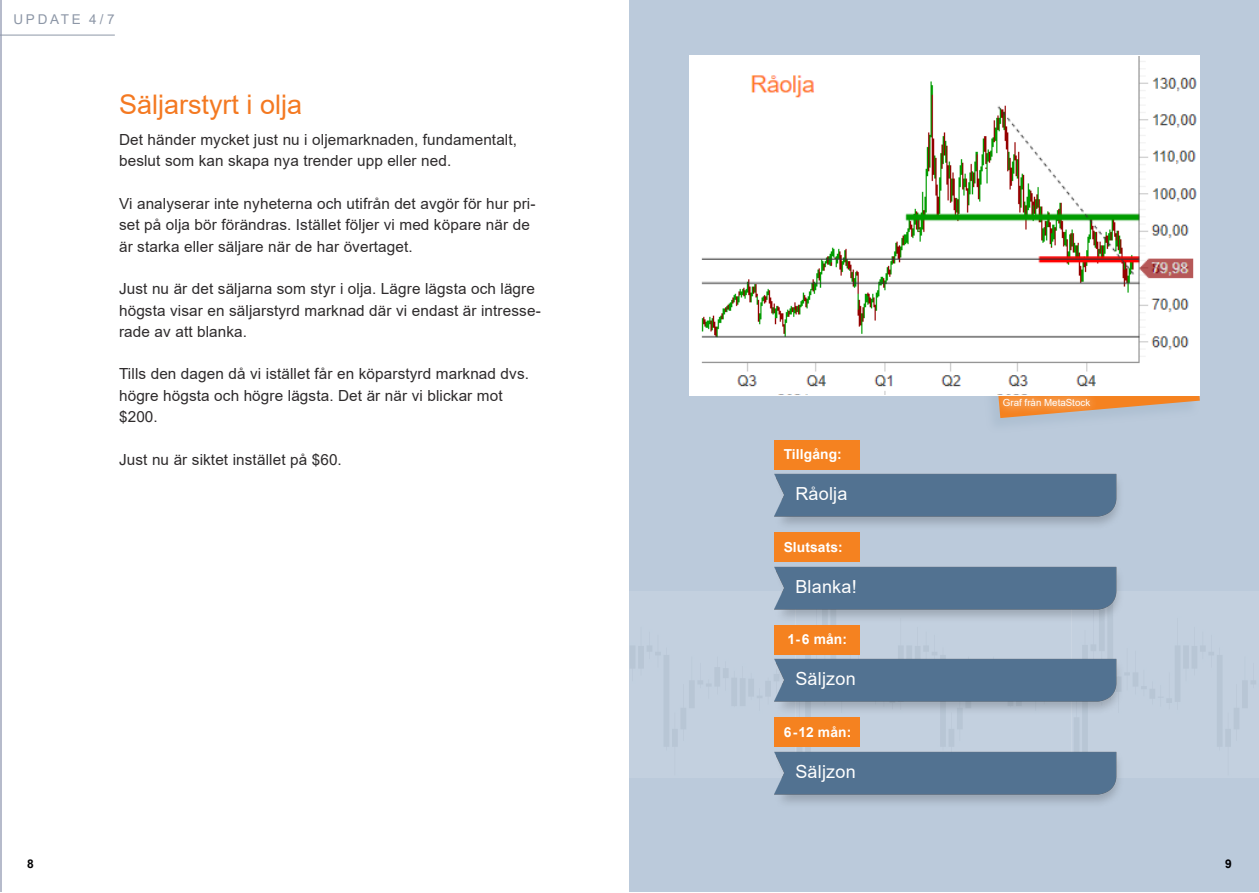
<style>
.page{position:relative;width:1259px;height:893px;background:#fff}
.page>*{position:absolute;margin:0;border:0;box-sizing:border-box;transform-origin:0 0}
.RUBBE_2020{font:27px "Arial";color:#f47921}
.TABELLTEXT_2020{font:18px "Arial";letter-spacing:.01em;color:#fff}
.BRÖD_2020{font:15.3px/21.3px "Arial";letter-spacing:.01em;color:#2e2b2c}
.t1{font:700 13.8px "Arial";letter-spacing:.01em;color:#fff}
.BRÖD_2020-2{font:13.5px "Arial";letter-spacing:.2em;color:#8d97a7}
.t2{font:700 12px "Arial";color:#000002}
.t3{font:9.75px "Arial";color:#fff}
</style>
<div class="page">
<div style="left:629px;top:0;width:630px;height:893px;background:#bbcadb"></div>
<svg style="left:992px;top:395px;width:207px;height:23px"></svg>
<div style="left:994px;top:390px;width:104px;height:25px;background:#fff;opacity:.75"></div>
<hr style="left:0;top:0;width:1px;height:893px;background:#b6bbcb">
<hr style="left:0;top:892px;width:1259px;height:1px;background:#fff">
<div style="left:774px;top:718px;width:85px;height:29px;background:#f58220"></div>
<img style="left:774px;top:731px;width:345px;height:72px">
<div style="left:774px;top:625px;width:85px;height:30px;background:#f58220"></div>
<img style="left:774px;top:639px;width:347px;height:85px">
<div style="left:774px;top:533px;width:85px;height:29px;background:#f58220"></div>
<img style="left:774px;top:546px;width:345px;height:85px">
<div style="left:774px;top:440px;width:85px;height:30px;background:#f58220"></div>
<img style="left:774px;top:454px;width:345px;height:85px">
<hr style="left:0;top:35px;width:115px;height:1px;background:#8d97a7">
<img style="left:691px;top:56px;width:506px;height:338px">
<p class="BRÖD_2020-2" style="left:14px;top:10px;width:69px">UPDATE</p>
<p class="BRÖD_2020-2" style="left:89px;top:10px;width:27px">4/7</p>
<p class="RUBBE_2020" style="left:119px;top:86px;width:185px">Säljarstyrt i olja</p>
<p class="BRÖD_2020" style="left:119px;top:129px;width:399px">Det händer mycket just nu i oljemarknaden, fundamentalt, beslut som kan skapa nya trender upp eller ned.</p>
<p class="BRÖD_2020" style="left:119px;top:193px;width:418px">Vi analyserar inte nyheterna och utifrån det avgör för hur pri&shy;set på olja bör förändras. Istället följer vi med köpare när de är starka eller säljare när de har övertaget.</p>
<p class="BRÖD_2020" style="left:119px;top:278px;width:423px">Just nu är det säljarna som styr i olja. Lägre lägsta och lägre högsta visar en säljarstyrd marknad där vi endast är intresse&shy;rade av att blanka.</p>
<p class="BRÖD_2020" style="left:119px;top:363px;width:411px">Tills den dagen då vi istället får en köparstyrd marknad dvs. högre högsta och högre lägsta. Det är när vi blickar mot $200.</p>
<p class="BRÖD_2020" style="left:119px;top:448px;width:224px">Just nu är siktet instället på $60.</p>
<p class="t1" style="left:783px;top:444px;width:60px">Tillgång:</p>
<p class="TABELLTEXT_2020" style="left:795px;top:482px;width:54px">Råolja</p>
<p class="t1" style="left:783px;top:537px;width:61px">Slutsats:</p>
<p class="TABELLTEXT_2020" style="left:795px;top:574px;width:63px">Blanka!</p>
<p class="t1" style="left:787px;top:630px;width:61px">1-6 mån:</p>
<p class="TABELLTEXT_2020" style="left:795px;top:667px;width:62px">Säljzon</p>
<p class="t1" style="left:783px;top:722px;width:69px">6-12 mån:</p>
<p class="TABELLTEXT_2020" style="left:795px;top:759px;width:62px">Säljzon</p>
<p class="t3" style="left:1003px;top:396px;width:89px">Graf från MetaStock</p>
<p class="t2" style="left:27px;top:856px;width:8px">8</p>
<p class="t2" style="left:1225px;top:856px;width:8px">9</p>
</div>
